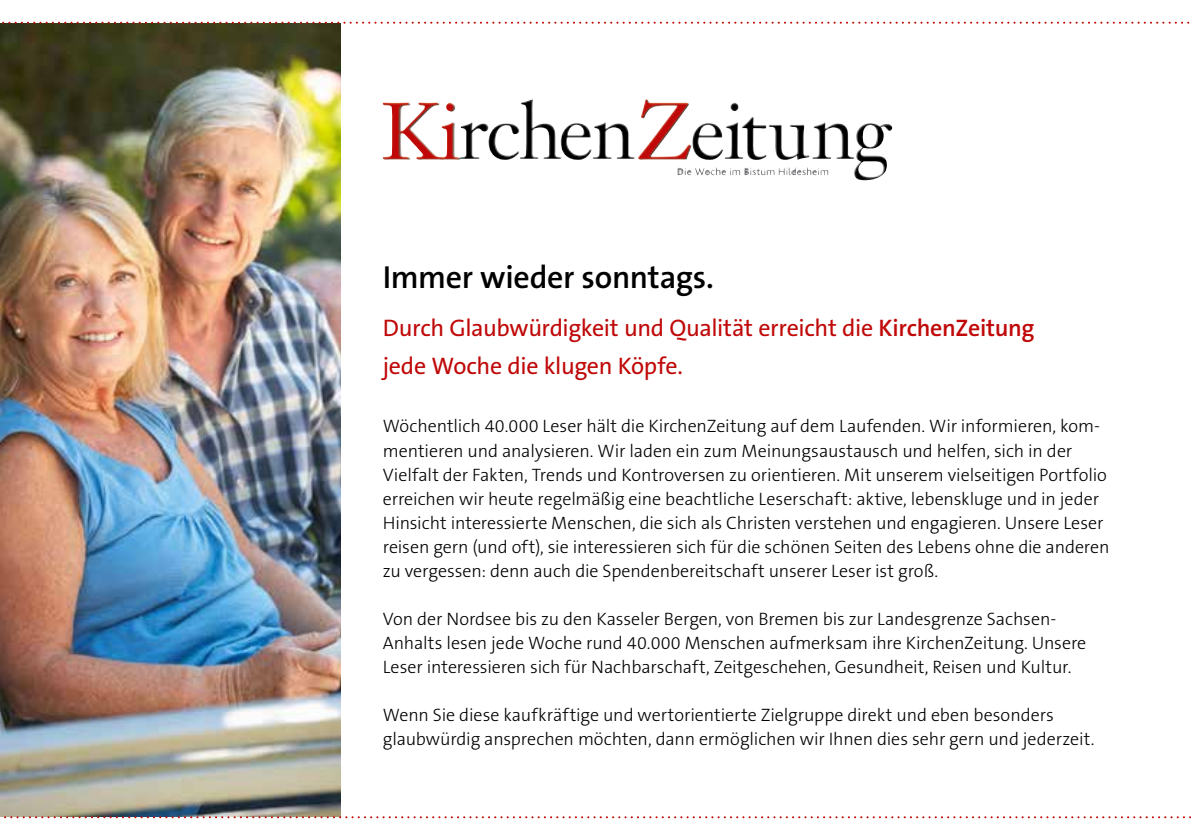
<style>
.page{position:relative;width:1191px;height:840px;background:#fff}
.page>*{position:absolute;margin:0;border:0;box-sizing:border-box;transform-origin:0 0}
.t1{font:600 32px "The Sans B6";letter-spacing:-.01em;color:#000}
.t2{font:24px/37.6px "The Sans B5 Plain";letter-spacing:-.015em;color:#c00808}
.t3{font:300 18px/24px "The Sans B3";letter-spacing:-.005em;color:#000}
.s1{font-family:"The Sans B6";font-weight:600}
</style>
<div class="page">
<img style="left:0;top:24px;width:340px;height:791px">
<svg style="left:0;top:815px;width:1191px;height:2px"></svg>
<img style="left:520px;top:99px;width:171px;height:61px">
<svg style="left:0;top:22px;width:1190px;height:2px"></svg>
<h1 class="t1" style="left:383px;top:260px;width:333px">Immer wieder sonntags.</h1>
<h2 class="t2" style="left:383px;top:310px;width:653px">Durch Glaubwürdigkeit und Qualität erreicht die <span class="s1">KirchenZeitung </span>jede Woche die klugen Köpfe.</h2>
<p class="t3" style="left:383px;top:414px;width:728px">Wöchentlich 40.000 Leser hält die KirchenZeitung auf dem Laufenden. Wir informieren, kom&shy;mentieren und analysieren. Wir laden ein zum Meinungsaustausch und helfen, sich in der Vielfalt der Fakten, Trends und Kontroversen zu orientieren. Mit unserem vielseitigen Portfolio erreichen wir heute regelmäßig eine beachtliche Leserschaft: aktive, lebenskluge und in jeder Hinsicht interessierte Menschen, die sich als Christen verstehen und engagieren. Unsere Leser reisen gern (und oft), sie interessieren sich für die schönen Seiten des Lebens ohne die anderen zu vergessen: denn auch die Spendenbereitschaft unserer Leser ist groß.</p>
<p class="t3" style="left:383px;top:606px;width:705px">Von der Nordsee bis zu den Kasseler Bergen, von Bremen bis zur Landesgrenze Sachsen-<br>Anhalts lesen jede Woche rund 40.000 Menschen aufmerksam ihre KirchenZeitung. Unsere<br>Leser interessieren sich für Nachbarschaft, Zeitgeschehen, Gesundheit, Reisen und Kultur.</p>
<p class="t3" style="left:383px;top:702px;width:713px">Wenn Sie diese kaufkräftige und wertorientierte Zielgruppe direkt und eben besonders glaubwürdig ansprechen möchten, dann ermöglichen wir Ihnen dies sehr gern und jederzeit.</p>
</div>
